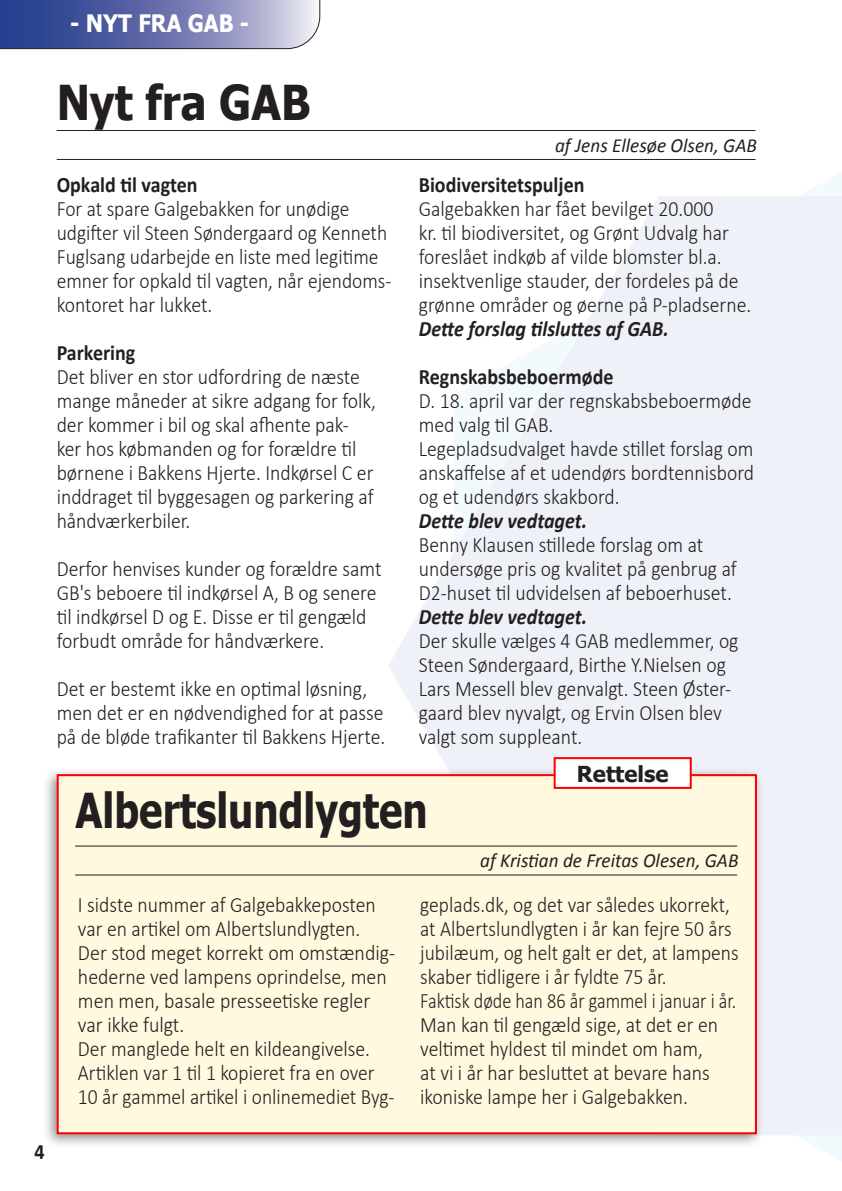
<style>
.page{position:relative;width:842px;height:1191px;background:#fff}
.page>*{position:absolute;margin:0;border:0;box-sizing:border-box;transform-origin:0 0}
.t1{font:700 48px "Tahoma";color:#231f20;scale:.82 1}
.t2{font:700 48px "Tahoma";color:#231f20;scale:.9 1}
.t3{font:700 24px "Tahoma";color:#fff;scale:.9 1}
.t4{font:300 22px/24px "Calibri";color:#231f20;scale:.9 1}
.t5{font:300 22px/24px "Calibri";color:#231f20;scale:.89 1}
.t6{font:300 22px/24px "Calibri";color:#231f20;scale:.91 1}
.t7{font:700 22px "Calibri";color:#231f20;scale:.91 1}
.t8{font:300 22px "Calibri";color:#231f20;scale:.83 1}
.t9{font:italic 700 22px "Calibri";color:#231f20;scale:.91 1}
.t10{font:700 22px "Tahoma";color:#231f20}
.t11{font:italic 20px "Calibri";color:#231f20;scale:.96 1}
.s1{font-weight:700;font-style:italic}
</style>
<div class="page">
<svg style="left:388px;top:196px;width:454px;height:939px;fill:#eff1f8"></svg>
<svg style="left:0;top:0;width:321px;height:50px;background:#737db1"></svg>
<hr style="left:57px;top:159px;width:698px;height:1px;background:#231f20">
<hr style="left:57px;top:130px;width:698px;height:1px;background:#231f20">
<div style="left:42px;top:767px;width:722px;height:381px;background:#231f20;opacity:.5"></div>
<div style="left:57px;top:774px;width:700px;height:360px;background:#fff9df;border:2px solid #f00"></div>
<hr style="left:75px;top:874px;width:662px;height:1px;background:#231f20">
<hr style="left:75px;top:845px;width:662px;height:1px;background:#231f20">
<div style="left:555px;top:758px;width:136px;height:30px;background:#fff"></div>
<div style="left:554px;top:757px;width:138px;height:32px;border:2px solid #f00"></div>
<p class="t3" style="left:70px;top:6px;width:200px">- NYT FRA GAB -</p>
<p class="t2" style="left:57px;top:69px;width:284px">Nyt fra GAB</p>
<p class="t7" style="left:57px;top:169px;width:156px">Opkald til vagten</p>
<p class="t5" style="left:57px;top:196px;width:378px">For at spare Galgebakken for unødige udgifter vil Steen Søndergaard og Kenneth Fuglsang udarbejde en liste med legitime emner for opkald til vagten, når ejendoms&shy;kontoret har lukket.</p>
<p class="t7" style="left:57px;top:337px;width:88px">Parkering</p>
<p class="t4" style="left:57px;top:364px;width:356px">Det bliver en stor udfordring de næste mange måneder at sikre adgang for folk, der kommer i bil og skal afhente pak&shy;ker hos købmanden og for forældre til børnene i Bakkens Hjerte. Indkørsel C er inddraget til byggesagen og parkering af håndværkerbiler.</p>
<p class="t4" style="left:57px;top:556px;width:362px">Derfor henvises kunder og forældre samt GB's beboere til indkørsel A, B og senere til indkørsel D og E. Disse er til gengæld forbudt område for håndværkere.</p>
<p class="t4" style="left:57px;top:676px;width:367px">Det er bestemt ikke en optimal løsning, men det er en nødvendighed for at passe på de bløde trafikanter til Bakkens Hjerte.</p>
<p class="t11" style="left:555px;top:131px;width:212px">af Jens Ellesøe Olsen, GAB</p>
<p class="t7" style="left:419px;top:169px;width:184px">Biodiversitetspuljen</p>
<p class="t4" style="left:419px;top:196px;width:371px">Galgebakken har fået bevilget 20.000<br>kr. til biodiversitet, og Grønt Udvalg har foreslået indkøb af vilde blomster bl.a. insektvenlige stauder, der fordeles på de grønne områder og øerne på P-pladserne.<br><span class="s1">Dette forslag tilsluttes af GAB.</span></p>
<p class="t7" style="left:419px;top:361px;width:215px">Regnskabsbeboermøde</p>
<p class="t4" style="left:419px;top:388px;width:371px">D. 18. april var der regnskabsbeboermøde med valg til GAB.</p>
<p class="t4" style="left:419px;top:436px;width:374px;text-align:justify">Legepladsudvalget havde stillet forslag om anskaffelse af et udendørs bordtennisbord og et udendørs skakbord.</p>
<p class="t9" style="left:419px;top:505px;width:186px">Dette blev vedtaget.</p>
<p class="t4" style="left:419px;top:532px;width:355px">Benny Klausen stillede forslag om at undersøge pris og kvalitet på genbrug af D2-huset til udvidelsen af beboerhuset.<br><span class="s1">Dette blev vedtaget.</span></p>
<p class="t4" style="left:419px;top:628px;width:357px">Der skulle vælges 4 GAB medlemmer, og Steen Søndergaard, Birthe Y.Nielsen og Lars Messell blev genvalgt. Steen Øster&shy;gaard blev nyvalgt, og Ervin Olsen blev valgt som suppleant.</p>
<p class="t10" style="left:577px;top:758px;width:93px">Rettelse</p>
<p class="t1" style="left:76px;top:777px;width:431px">Albertslundlygten</p>
<p class="t11" style="left:480px;top:846px;width:271px">af Kristian de Freitas Olesen, GAB</p>
<p class="t4" style="left:78px;top:892px;width:332px">I sidste nummer af Galgebakkeposten var en artikel om Albertslundlygten.</p>
<p class="t6" style="left:78px;top:940px;width:350px">Der stod meget korrekt om omstændig&shy;hederne ved lampens oprindelse, men</p>
<p class="t6" style="left:78px;top:988px;width:323px">men men, basale presseetiske regler var ikke fulgt.</p>
<p class="t4" style="left:78px;top:1036px;width:326px">Der manglede helt en kildeangivelse.</p>
<p class="t5" style="left:78px;top:1060px;width:357px">Artiklen var 1 til 1 kopieret fra en over<br>10 år gammel artikel i onlinemediet Byg-</p>
<p class="t5" style="left:420px;top:892px;width:359px">geplads.dk, og det var således ukorrekt, at Albertslundlygten i år kan fejre 50 års jubilæum, og helt galt er det, at lampens skaber tidligere i år fyldte 75 år.</p>
<p class="t8" style="left:420px;top:987px;width:382px">Faktisk døde han 86 år gammel i januar i år.</p>
<p class="t4" style="left:420px;top:1012px;width:332px">Man kan til gengæld sige, at det er en veltimet hyldest til mindet om ham, at vi i år har besluttet at bevare hans ikoniske lampe her i Galgebakken.</p>
<p class="t7" style="left:35px;top:1135px;width:13px">4</p>
</div>
